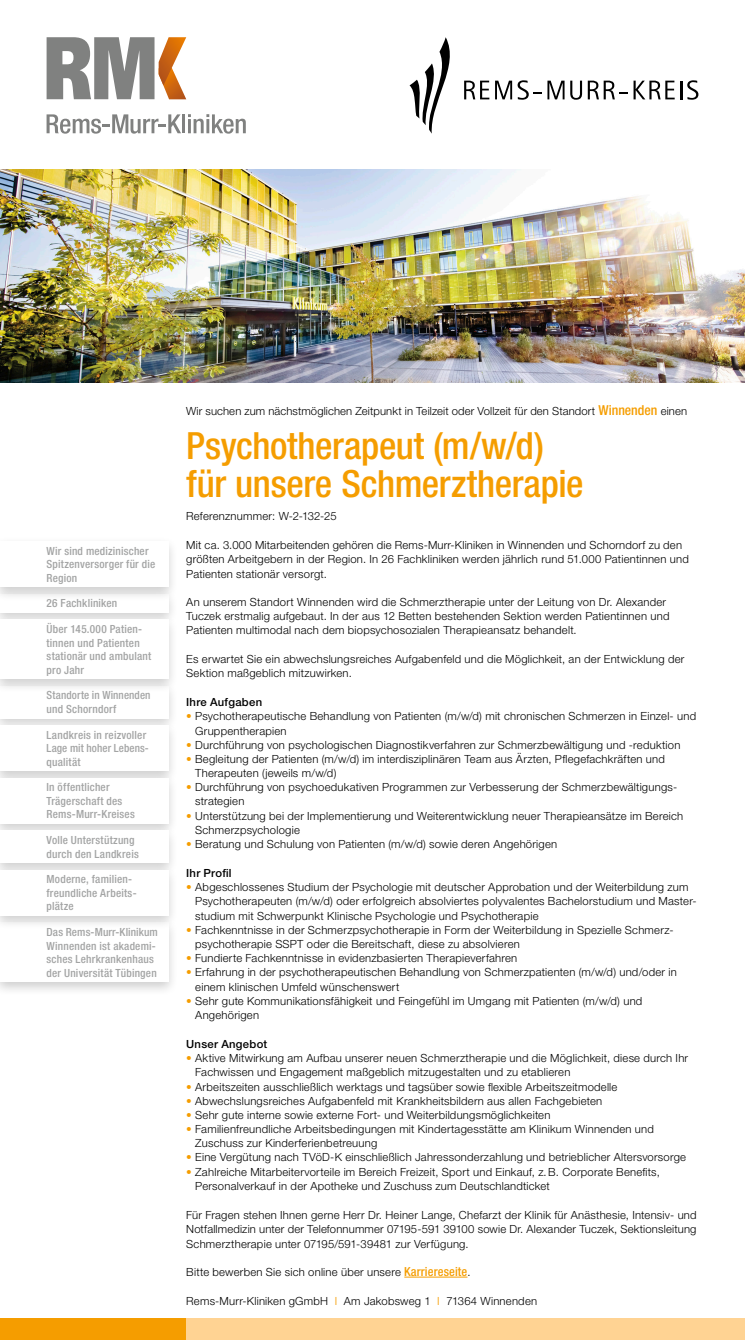
<style>
.page{position:relative;width:745px;height:1340px;background:#fff}
.page>*{position:absolute;margin:0;border:0;box-sizing:border-box;transform-origin:0 0}
.t1{font:500 condensed 37.5px/37.5px "Helvetica Neue LT Pro";letter-spacing:-.01em;color:#f59d00}
.t2{font:300 11.25px/14.1px "Helvetica Neue LT Pro";letter-spacing:.02em;color:#000}
.t3{font:500 condensed 11.25px/13.5px "Helvetica Neue LT Pro";letter-spacing:.015em;color:#a3a4a4}
.t4{font:500 11.25px "Helvetica Neue LT Pro";letter-spacing:.025em;color:#000}
.s1{font-weight:500;font-stretch:condensed;font-size:13.75px;color:#f59d00}
.s2{color:#f59d00}
.s3{font-weight:500;font-stretch:condensed;font-size:12.5px;color:#f59d00}
</style>
<div class="page">
<div style="left:0;top:1318px;width:186px;height:21px;background:#f59d00"></div>
<div style="left:186px;top:1318px;width:558px;height:21px;background:#ffd393"></div>
<svg style="left:47px;top:37px;width:139px;height:62px"></svg>
<svg style="left:47px;top:114px;width:134px;height:20px"></svg>
<hr style="left:182px;top:114px;width:3px;height:19px;background:#808180">
<svg style="left:188px;top:114px;width:58px;height:20px"></svg>
<svg style="left:547px;top:81px;width:17px;height:18px"></svg>
<svg style="left:570px;top:81px;width:11px;height:19px"></svg>
<svg style="left:587px;top:81px;width:40px;height:18px"></svg>
<svg style="left:633px;top:81px;width:41px;height:18px"></svg>
<svg style="left:680px;top:80px;width:18px;height:20px"></svg>
<svg style="left:409px;top:37px;width:132px;height:97px"></svg>
<img style="left:0;top:169px;width:744px;height:213px">
<div style="left:0;top:680px;width:178px;height:52px;background:#000;opacity:.2"></div>
<div style="left:0;top:686px;width:168px;height:32px;background:#fff"></div>
<div style="left:0;top:588px;width:178px;height:39px;background:#000;opacity:.2"></div>
<div style="left:0;top:594px;width:168px;height:18px;background:#fff"></div>
<div style="left:0;top:719px;width:178px;height:66px;background:#000;opacity:.2"></div>
<div style="left:0;top:725px;width:168px;height:46px;background:#fff"></div>
<div style="left:0;top:772px;width:178px;height:66px;background:#000;opacity:.2"></div>
<div style="left:0;top:778px;width:168px;height:45px;background:#fff"></div>
<div style="left:0;top:614px;width:178px;height:79px;background:#000;opacity:.2"></div>
<div style="left:0;top:619px;width:168px;height:60px;background:#fff"></div>
<div style="left:0;top:917px;width:178px;height:79px;background:#000;opacity:.2"></div>
<div style="left:0;top:922px;width:168px;height:60px;background:#fff"></div>
<div style="left:0;top:535px;width:178px;height:66px;background:#000;opacity:.2"></div>
<div style="left:0;top:541px;width:168px;height:46px;background:#fff"></div>
<div style="left:0;top:825px;width:178px;height:52px;background:#000;opacity:.2"></div>
<div style="left:0;top:830px;width:168px;height:33px;background:#fff"></div>
<div style="left:0;top:864px;width:178px;height:66px;background:#000;opacity:.2"></div>
<div style="left:0;top:870px;width:168px;height:45px;background:#fff"></div>
<hr style="left:404px;top:1276px;width:63px;height:1px;background:#f59d00">
<p class="t3" style="left:47px;top:543px;width:110px">Wir sind medizinischer<br>Spitzenversorger für die<br>Region</p>
<p class="t3" style="left:47px;top:596px;width:72px">26 Fachkliniken</p>
<p class="t3" style="left:47px;top:622px;width:106px">Über 145.000 Patien&shy;tinnen und Patienten stationär und ambulant pro Jahr</p>
<p class="t3" style="left:47px;top:688px;width:105px">Standorte in Winnenden und Schorndorf</p>
<p class="t3" style="left:47px;top:727px;width:104px">Landkreis in reizvoller<br>Lage mit hoher Lebens&shy;qualität</p>
<p class="t3" style="left:47px;top:780px;width:90px">In öffentlicher<br>Trägerschaft des<br>Rems-Murr-Kreises</p>
<p class="t3" style="left:47px;top:833px;width:94px">Volle Unterstützung durch den Landkreis</p>
<p class="t3" style="left:47px;top:872px;width:91px">Moderne, familien&shy;freundliche Arbeits&shy;plätze</p>
<p class="t3" style="left:47px;top:925px;width:113px">Das Rems-Murr-Klinikum<br>Winnenden ist akademi&shy;sches Lehrkrankenhaus der Universität Tübingen</p>
<p class="t2" style="left:186px;top:403px;width:502px">Wir suchen zum nächstmöglichen Zeitpunkt in Teilzeit oder Vollzeit für den Standort <span class="s1">Winnenden</span> einen</p>
<h1 class="t1" style="left:186px;top:427px;width:398px">Psychotherapeut (m/w/d) für unsere Schmerztherapie</h1>
<p class="t2" style="left:186px;top:508px;width:152px">Referenznummer: W-2-132-25</p>
<p class="t2" style="left:186px;top:538px;width:504px">Mit ca. 3.000 Mitarbeitenden gehören die Rems-Murr-Kliniken in Winnenden und Schorndorf zu den größten Arbeitgebern in der Region. In 26 Fachkliniken werden jährlich rund 51.000 Patientinnen und<br>Patienten stationär versorgt.</p>
<p class="t2" style="left:186px;top:594px;width:484px">An unserem Standort Winnenden wird die Schmerztherapie unter der Leitung von Dr. Alexander<br>Tuczek erstmalig aufgebaut. In der aus 12 Betten bestehenden Sektion werden Patientinnen und<br>Patienten multimodal nach dem biopsychosozialen Therapieansatz behandelt.</p>
<p class="t2" style="left:186px;top:651px;width:499px">Es erwartet Sie ein abwechslungsreiches Aufgabenfeld und die Möglichkeit, an der Entwicklung der<br>Sektion maßgeblich mitzuwirken.</p>
<p class="t4" style="left:186px;top:695px;width:77px">Ihre Aufgaben</p>
<p class="t2" style="left:195px;top:709px;width:502px;text-indent:-9px"><span class="s2">•</span> Psychotherapeutische Behandlung von Patienten (m/w/d) mit chronischen Schmerzen in Einzel- und<br>Gruppentherapien</p>
<p class="t2" style="left:186px;top:737px;width:495px"><span class="s2">•</span> Durchführung von psychologischen Diagnostikverfahren zur Schmerzbewältigung und -reduktion</p>
<p class="t2" style="left:195px;top:751px;width:471px;text-indent:-9px"><span class="s2">•</span> Begleitung der Patienten (m/w/d) im interdisziplinären Team aus Ärzten, Pflegefachkräften und<br>Therapeuten (jeweils m/w/d)</p>
<p class="t2" style="left:195px;top:780px;width:483px;text-indent:-9px"><span class="s2">•</span> Durchführung von psychoedukativen Programmen zur Verbesserung der Schmerzbewältigungs&shy;strategien</p>
<p class="t2" style="left:195px;top:808px;width:489px;text-indent:-9px"><span class="s2">•</span> Unterstützung bei der Implementierung und Weiterentwicklung neuer Therapieansätze im Bereich<br>Schmerzpsychologie</p>
<p class="t2" style="left:186px;top:836px;width:372px"><span class="s2">•</span> Beratung und Schulung von Patienten (m/w/d) sowie deren Angehörigen</p>
<p class="t4" style="left:186px;top:866px;width:47px">Ihr Profil</p>
<p class="t2" style="left:195px;top:880px;width:502px;text-indent:-9px"><span class="s2">•</span> Abgeschlossenes Studium der Psychologie mit deutscher Approbation und der Weiterbildung zum<br>Psychotherapeuten (m/w/d) oder erfolgreich absolviertes polyvalentes Bachelorstudium und Master&shy;studium mit Schwerpunkt Klinische Psychologie und Psychotherapie</p>
<p class="t2" style="left:195px;top:922px;width:479px;text-indent:-9px"><span class="s2">•</span> Fachkenntnisse in der Schmerzpsychotherapie in Form der Weiterbildung in Spezielle Schmerz&shy;psychotherapie SSPT oder die Bereitschaft, diese zu absolvieren</p>
<p class="t2" style="left:186px;top:950px;width:332px"><span class="s2">•</span> Fundierte Fachkenntnisse in evidenzbasierten Therapieverfahren</p>
<p class="t2" style="left:195px;top:965px;width:482px;text-indent:-9px"><span class="s2">•</span> Erfahrung in der psychotherapeutischen Behandlung von Schmerzpatienten (m/w/d) und/oder in einem klinischen Umfeld wünschenswert</p>
<p class="t2" style="left:195px;top:993px;width:448px;text-indent:-9px"><span class="s2">•</span> Sehr gute Kommunikationsfähigkeit und Feingefühl im Umgang mit Patienten (m/w/d) und<br>Angehörigen</p>
<p class="t4" style="left:186px;top:1037px;width:82px">Unser Angebot</p>
<p class="t2" style="left:195px;top:1050px;width:494px;text-indent:-9px"><span class="s2">•</span> Aktive Mitwirkung am Aufbau unserer neuen Schmerztherapie und die Möglichkeit, diese durch Ihr<br>Fachwissen und Engagement maßgeblich mitzugestalten und zu etablieren</p>
<p class="t2" style="left:186px;top:1079px;width:432px"><span class="s2">•</span> Arbeitszeiten ausschließlich werktags und tagsüber sowie flexible Arbeitszeitmodelle</p>
<p class="t2" style="left:186px;top:1093px;width:417px"><span class="s2">•</span> Abwechslungsreiches Aufgabenfeld mit Krankheitsbildern aus allen Fachgebieten</p>
<p class="t2" style="left:186px;top:1107px;width:365px"><span class="s2">•</span> Sehr gute interne sowie externe Fort- und Weiterbildungsmöglichkeiten</p>
<p class="t2" style="left:195px;top:1121px;width:460px;text-indent:-9px"><span class="s2">•</span> Familienfreundliche Arbeitsbedingungen mit Kindertagesstätte am Klinikum Winnenden und<br>Zuschuss zur Kinderferienbetreuung</p>
<p class="t2" style="left:186px;top:1150px;width:501px"><span class="s2">•</span> Eine Vergütung nach TVöD-K einschließlich Jahressonderzahlung und betrieblicher Altersvorsorge</p>
<p class="t2" style="left:195px;top:1164px;width:466px;text-indent:-9px"><span class="s2">•</span> Zahlreiche Mitarbeitervorteile im Bereich Freizeit, Sport und Einkauf, z.B. Corporate Benefits,<br>Personalverkauf in der Apotheke und Zuschuss zum Deutschlandticket</p>
<p class="t2" style="left:186px;top:1207px;width:511px;text-align:justify">Für Fragen stehen Ihnen gerne Herr Dr. Heiner Lange, Chefarzt der Klinik für Anästhesie, Intensiv- und Notfallmedizin unter der Telefonnummer 07195-591 39100 sowie Dr. Alexander Tuczek, Sektionsleitung Schmerztherapie unter 07195/591-39481 zur Verfügung.</p>
<p class="t2" style="left:186px;top:1264px;width:286px">Bitte bewerben Sie sich online über unsere <span class="s3">Karriereseite</span>.</p>
<p class="t2" style="left:186px;top:1293px;width:352px">Rems-Murr-Kliniken gGmbH <span class="s2">I</span> Am Jakobsweg 1 <span class="s2">I</span> 71364 Winnenden</p>
</div>
